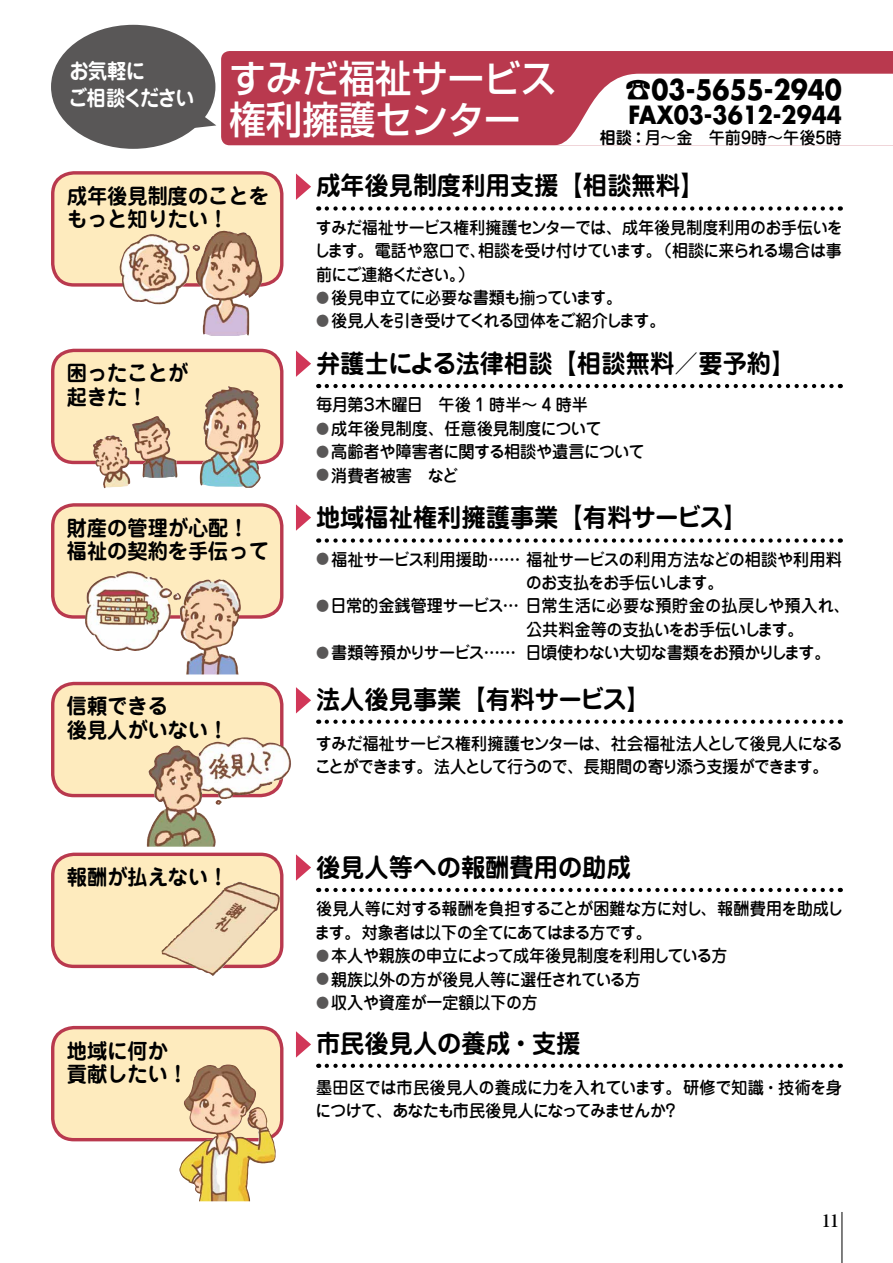
<style>
.page{position:relative;width:893px;height:1263px;background:#fff}
.page>*{position:absolute;margin:0;border:0;box-sizing:border-box;transform-origin:0 0}
.t1{font:500 38.25px/40.3px "Shin Go Pro";color:#fff;scale:.95 1}
.t2{font:700 27.6px "Futura";color:#000;scale:.9 1}
.t3{font:700 25.5px "Jun 501 Pro";color:#000;scale:.95 1}
.t4{font:700 24.45px "Futura";color:#000;scale:.9 1}
.t5{font:700 21.3px/23.4px "Jun 501 Pro";color:#000;scale:.95 1}
.t6{font:700 21.3px/27.6px "Jun 501 Pro";letter-spacing:-.035em;color:#fff;scale:.9 1}
.t7{font:500 16.95px/23.4px "Jun 34 Pro";letter-spacing:-.03em;color:#000;text-align:justify;scale:.94 1}
.t8{font:500 16.95px/23.4px "Jun 34 Pro";letter-spacing:-.03em;color:#000;scale:.95 1}
.t9{font:500 16.95px/23.4px "Jun 34 Pro";letter-spacing:-.05em;color:#000;scale:.95 1}
.t10{font:500 16.95px "Jun 34 Pro";color:#000;scale:.95 1}
.t11{font:500 16.95px "Jun 34 Pro";letter-spacing:-.055em;color:#000;scale:.95 1}
.t12{font:500 16.95px "Jun 34 Pro";letter-spacing:-.01em;color:#000;scale:.95 1}
.t13{font:500 16.95px "Jun 34 Pro";color:#000;scale:.94 1}
.t14{font:700 16.95px "Ryumin Pro";color:#000}
.s1{font-family:"Shin Go Pro";font-size:29.7px}
.s2{font-family:"Jun 501 Pro";font-weight:700}
.s3{font-size:13.8px;color:#595757}
</style>
<div class="page">
<div style="left:221px;top:51px;width:672px;height:94px;background:#b9394e"></div>
<svg style="left:554px;top:74px;width:339px;height:71px"></svg>
<div style="left:53px;top:173px;width:229px;height:112px;background:#feebbe;border-radius:21px"></div>
<div style="left:51px;top:171px;width:232px;height:116px;border:3px solid #b9394e;border-radius:21px"></div>
<div style="left:53px;top:854px;width:229px;height:112px;background:#feebbe;border-radius:21px"></div>
<div style="left:51px;top:853px;width:232px;height:115px;border:3px solid #b9394e;border-radius:21px"></div>
<div style="left:53px;top:350px;width:229px;height:112px;background:#feebbe;border-radius:21px"></div>
<div style="left:51px;top:349px;width:232px;height:115px;border:3px solid #b9394e;border-radius:21px"></div>
<div style="left:53px;top:683px;width:229px;height:112px;background:#feebbe;border-radius:21px"></div>
<div style="left:51px;top:682px;width:232px;height:115px;border:3px solid #b9394e;border-radius:21px"></div>
<div style="left:53px;top:1027px;width:229px;height:113px;background:#feebbe;border-radius:21px"></div>
<div style="left:51px;top:1026px;width:232px;height:115px;border:3px solid #b9394e;border-radius:21px"></div>
<div style="left:53px;top:505px;width:229px;height:112px;background:#feebbe;border-radius:21px"></div>
<div style="left:51px;top:503px;width:232px;height:116px;border:3px solid #b9394e;border-radius:21px"></div>
<img style="left:84px;top:571px;width:157px;height:103px">
<img style="left:119px;top:231px;width:144px;height:105px">
<img style="left:132px;top:386px;width:129px;height:102px">
<img style="left:94px;top:589px;width:67px;height:37px">
<img style="left:162px;top:881px;width:118px;height:95px">
<img style="left:179px;top:1064px;width:97px;height:137px">
<img style="left:147px;top:737px;width:144px;height:110px">
<hr style="left:842px;top:1212px;width:1px;height:51px;background:#000">
<svg style="left:327px;top:206px;width:514px;height:5px"></svg>
<svg style="left:327px;top:888px;width:514px;height:4px"></svg>
<svg style="left:327px;top:384px;width:514px;height:4px"></svg>
<svg style="left:327px;top:538px;width:514px;height:5px"></svg>
<svg style="left:327px;top:719px;width:514px;height:5px"></svg>
<svg style="left:327px;top:1064px;width:514px;height:4px"></svg>
<div style="left:51px;top:25px;width:164px;height:124px;background:#595757;border-radius:50%"></div>
<svg style="left:192px;top:109px;width:24px;height:21px"></svg>
<svg style="left:296px;top:173px;width:15px;height:27px"></svg>
<svg style="left:296px;top:350px;width:15px;height:27px"></svg>
<svg style="left:296px;top:504px;width:15px;height:27px"></svg>
<svg style="left:296px;top:687px;width:15px;height:26px"></svg>
<svg style="left:296px;top:1031px;width:15px;height:26px"></svg>
<svg style="left:296px;top:854px;width:15px;height:27px"></svg>
<p class="t6" style="left:69px;top:55px;width:142px">お気軽に<br>ご相談ください</p>
<h1 class="t1" style="left:230px;top:54px;width:346px">すみだ福祉サービス権利擁護センター</h1>
<h2 class="t2" style="left:625px;top:72px;width:243px"><span class="s1">☎</span>03-5655-2940</h2>
<h3 class="t4" style="left:628px;top:99px;width:239px">FAX03-3612-2944</h3>
<p class="t10" style="left:600px;top:124px;width:256px"><span class="s2">相談：</span>月〜金　午前9時〜午後5時</p>
<p class="t5" style="left:67px;top:182px;width:214px">成年後見制度のことをもっと知りたい！</p>
<p class="t5" style="left:67px;top:360px;width:129px">困ったことが起きた！</p>
<p class="t5" style="left:67px;top:514px;width:214px">財産の管理が心配！福祉の契約を手伝って</p>
<p class="t5" style="left:67px;top:693px;width:172px">信頼できる<br>後見人がいない！</p>
<p class="t5" style="left:67px;top:863px;width:172px">報酬が払えない！</p>
<p class="t5" style="left:67px;top:1037px;width:129px">地域に何か貢献したい！</p>
<h3 class="t3" style="left:316px;top:165px;width:411px">成年後見制度利用支援【相談無料】</h3>
<p class="t7" style="left:314px;top:214px;width:564px">すみだ福祉サービス権利擁護センターでは、成年後見制度利用のお手伝いをします。電話や窓口で、相談を受け付けています。（相談に来られる場合は事前にご連絡ください。）</p>
<p class="t11" style="left:316px;top:284px;width:324px"><span class="s3">●</span> 後見申立てに必要な書類も揃っています。</p>
<p class="t11" style="left:316px;top:308px;width:369px"><span class="s3">●</span> 後見人を引き受けてくれる団体をご紹介します。</p>
<h3 class="t3" style="left:316px;top:343px;width:506px">弁護士による法律相談【相談無料／要予約】</h3>
<p class="t8" style="left:316px;top:392px;width:288px">毎月第３木曜日　午後 1 時半〜 4 時半</p>
<p class="t10" style="left:316px;top:415px;width:302px"><span class="s3">●</span>成年後見制度、任意後見制度について</p>
<p class="t12" style="left:316px;top:438px;width:347px"><span class="s3">●</span> 高齢者や障害者に関する相談や遺言について</p>
<p class="t8" style="left:316px;top:462px;width:151px"><span class="s3">●</span>消費者被害　など</p>
<h3 class="t3" style="left:316px;top:497px;width:456px">地域福祉権利擁護事業【有料サービス】</h3>
<p class="t8" style="left:316px;top:546px;width:555px"><span class="s3">●</span>福祉サービス利用援助…… 福祉サービスの利用方法などの相談や利用料</p>
<p class="t10" style="left:316px;top:592px;width:563px"><span class="s3">●</span>日常的金銭管理サービス… 日常生活に必要な預貯金の払戻しや預入れ、</p>
<p class="t8" style="left:316px;top:639px;width:212px"><span class="s3">●</span> 書類等預かりサービス……</p>
<p class="t8" style="left:526px;top:569px;width:210px">のお支払をお手伝いします。</p>
<p class="t8" style="left:525px;top:616px;width:323px">公共料金等の支払いをお手伝いします。<br>日頃使わない大切な書類をお預かりします。</p>
<h3 class="t3" style="left:316px;top:679px;width:354px">法人後見事業【有料サービス】</h3>
<p class="t9" style="left:315px;top:730px;width:558px">すみだ福祉サービス権利擁護センターは、社会福祉法人として後見人になることができます。法人として行うので、長期間の寄り添う支援ができます。</p>
<h3 class="t3" style="left:316px;top:847px;width:333px">後見人等への報酬費用の助成</h3>
<p class="t7" style="left:315px;top:895px;width:564px">後見人等に対する報酬を負担することが困難な方に対し、報酬費用を助成します。対象者は以下の全てにあてはまる方です。</p>
<p class="t7" style="left:316px;top:942px;width:439px"><span class="s3">●</span> 本人や親族の申立によって成年後見制度を利用している方</p>
<p class="t7" style="left:316px;top:966px;width:347px"><span class="s3">●</span> 親族以外の方が後見人等に選任されている方</p>
<p class="t13" style="left:316px;top:989px;width:237px"><span class="s3">●</span>収入や資産が一定額以下の方</p>
<h3 class="t3" style="left:316px;top:1023px;width:280px">市民後見人の養成・支援</h3>
<p class="t8" style="left:315px;top:1074px;width:556px">墨田区では市民後見人の養成に力を入れています。研修で知識・技術を身につけて、あなたも市民後見人になってみませんか？</p>
<p class="t14" style="left:822px;top:1207px;width:19px">11</p>
</div>
